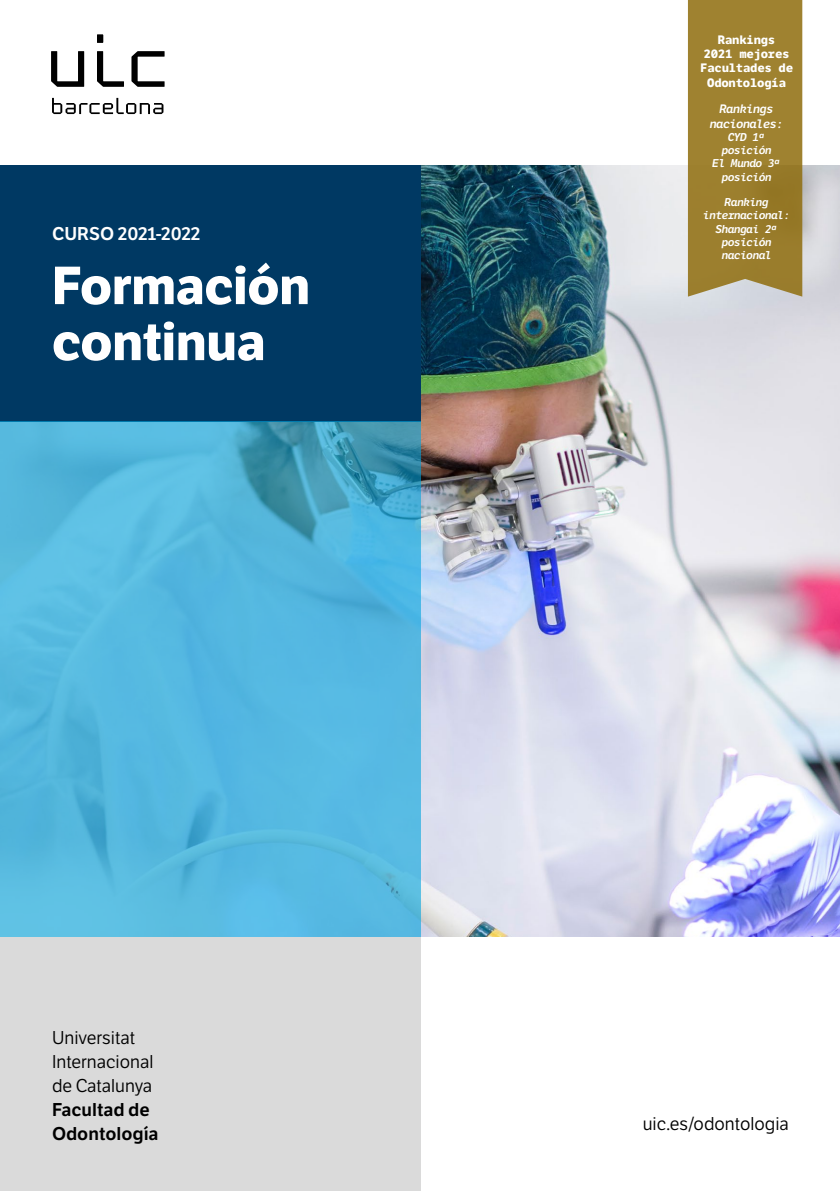
<style>
.page{position:relative;width:840px;height:1191px;background:#fff}
.page>*{position:absolute;margin:0;border:0;box-sizing:border-box;transform-origin:0 0}
.t1{font:700 52px/56px "LFT Etica";color:#fff}
.t2{font:18px/24px "LFT Etica";color:#000}
.t3{font:18px/24px "LFT Etica SB";color:#000}
.t4{font:18px "LFT Etica SB";letter-spacing:-.005em;color:#fff}
.t5{font:700 12px/14.2px "LFT Etica Mono";letter-spacing:-.02em;color:#fff;text-align:center}
.t6{font:italic 600 12px/14.2px "LFT Etica Mono";letter-spacing:-.06em;color:#fff;text-align:center}
.t7{font:italic 600 11px/13.2px "LFT Etica Mono";letter-spacing:-.06em;color:#fff;text-align:center}
</style>
<div class="page">
<svg style="left:51px;top:35px;width:113px;height:79px"></svg>
<div style="left:0;top:933px;width:420px;height:258px;background:#dadada"></div>
<img style="left:420px;top:165px;width:419px;height:771px">
<div style="left:0;top:165px;width:420px;height:256px;background:#003963"></div>
<svg style="left:0;top:421px;width:420px;height:515px;background:#53b6dc"></svg>
<svg style="left:687px;top:0;width:114px;height:297px;background:#a08437"></svg>
<h2 class="t4" style="left:52px;top:223px;width:150px">CURSO 2021-2022</h2>
<h1 class="t1" style="left:52px;top:258px;width:259px">Formación continua</h1>
<h2 class="t2" style="left:52px;top:1026px;width:103px">Universitat<br>Internacional de Catalunya</h2>
<h2 class="t3" style="left:52px;top:1097px;width:108px">Facultad de<br>Odontología</h2>
<p class="t5" style="left:699px;top:32px;width:94px">Rankings<br>2021 mejores<br>Facultades de<br>Odontología</p>
<p class="t6" style="left:709px;top:102px;width:76px">Rankings nacionales:</p>
<p class="t7" style="left:711px;top:130px;width:70px">CYD 1ª posición<br>El Mundo 3ª posición</p>
<p class="t7" style="left:702px;top:196px;width:89px">Ranking internacional:<br>Shangai 2ª posición nacional</p>
<h2 class="t2" style="left:642px;top:1111px;width:148px">uic.es/odontologia</h2>
</div>
